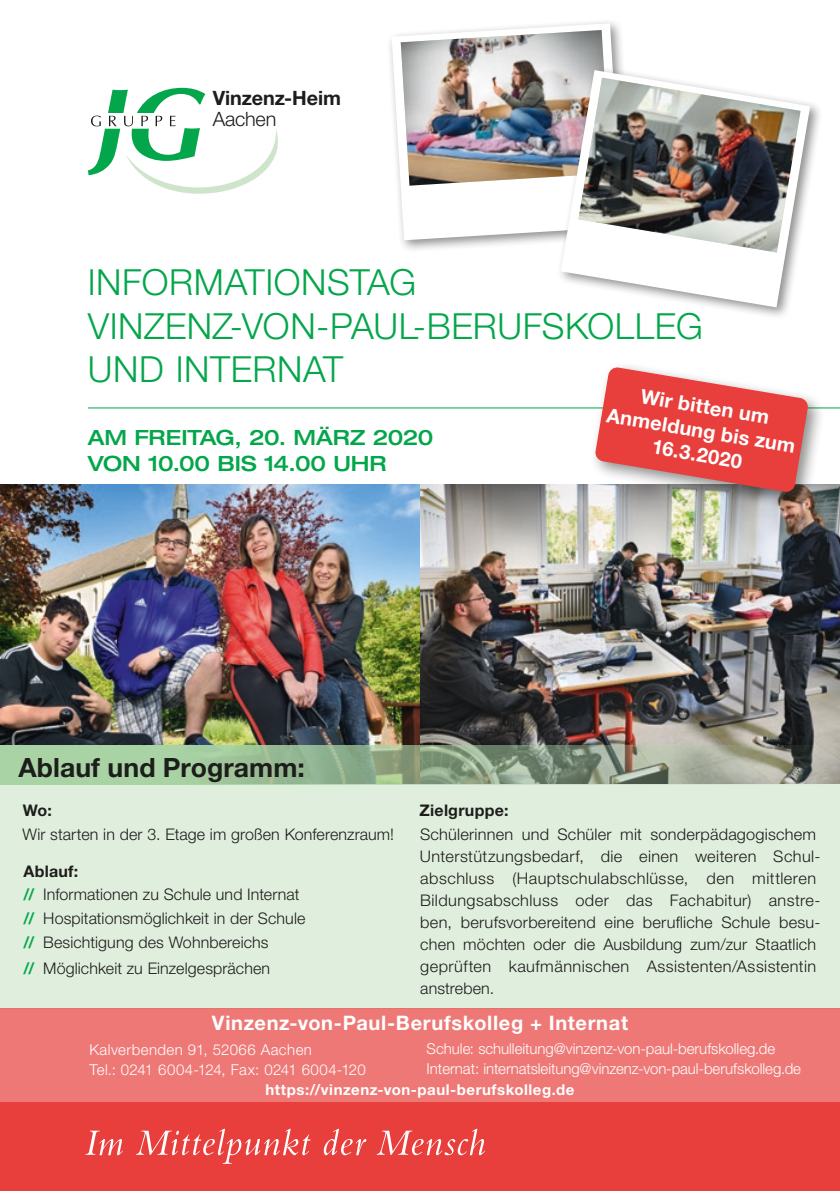
<style>
.page{position:relative;width:840px;height:1191px;background:#fff}
.page>*{position:absolute;margin:0;border:0;box-sizing:border-box;transform-origin:0 0}
.t1{font:300 36px/43.2px "Helvetica Neue LT";letter-spacing:.015em;color:#04a64b}
.t2{font:700 26.6px "Helvetica Neue LT";letter-spacing:.005em;color:#1d1d1b}
.t3{font:500 expanded 21.4px "Helvetica Neue LT";letter-spacing:-.02em;color:#04a64b}
.t4{font:500 expanded 21px "Helvetica Neue LT";color:#04a64b}
.t5{font:700 20px/24px "Helvetica Neue LT";letter-spacing:.035em;color:#fff;text-align:center}
.t6{font:700 19.8px "Helvetica Neue";letter-spacing:-.005em;color:#1d1d1b}
.t7{font:300 19.8px "Helvetica Neue";letter-spacing:-.01em;color:#1d1d1b}
.t8{font:300 16px/22px "Helvetica Neue LT";letter-spacing:.015em;color:#1d1d1b}
.t9{font:700 16px "Helvetica Neue LT";letter-spacing:.015em;color:#1d1d1b}
.t10{font:300 15px/20px "Helvetica Neue LT";color:#fff}
.t11{font:300 15px/20px "Helvetica Neue LT";letter-spacing:.03em;color:#fff}
.t12{font:700 15px "Helvetica Neue LT";letter-spacing:.035em;color:#fff}
.s1{font-size:21.4px}
.s2{font-size:21px}
.s3{font-weight:700}
.s4{font-weight:700;color:#04a64b}
</style>
<div class="page">
<img style="left:420px;top:484px;width:419px;height:260px">
<img style="left:0;top:484px;width:420px;height:260px">
<svg style="left:391px;top:23px;width:228px;height:187px"></svg>
<div style="left:555px;top:65px;width:267px;height:255px;background:#1d1d1b;opacity:.5"></div>
<svg style="left:560px;top:70px;width:249px;height:237px"></svg>
<img style="left:400px;top:30px;width:400px;height:222px">
<img style="left:578px;top:78px;width:222px;height:174px">
<div style="left:0;top:784px;width:839px;height:224px;background:#e0eede"></div>
<svg style="left:0;top:744px;width:839px;height:40px;background:#96ad8f"></svg>
<div style="left:0;top:1102px;width:839px;height:89px;background:#e83f3c"></div>
<div style="left:0;top:1008px;width:839px;height:94px;background:#ee7876"></div>
<svg style="left:85px;top:1128px;width:400px;height:35px"></svg>
<svg style="left:88px;top:88px;width:190px;height:106px"></svg>
<hr style="left:88px;top:407px;width:751px;height:1px;background:#04a64b">
<div style="left:589px;top:361px;width:236px;height:149px;background:#1d1d1b;opacity:.5"></div>
<svg style="left:594px;top:367px;width:214px;height:125px"></svg>
<p class="t6" style="left:212px;top:85px;width:130px">Vinzenz-Heim</p>
<p class="t7" style="left:212px;top:107px;width:65px">Aachen</p>
<h1 class="t1" style="left:88px;top:260px;width:616px">INFORMATIONSTAG<br>VINZENZ-VON-PAUL-BERUFSKOLLEG<br>UND INTERNAT</h1>
<h3 class="t4" style="left:88px;top:424px;width:347px">AM FREITAG, <span class="s1">20</span>. MÄRZ <span class="s1">2020</span></h3>
<h3 class="t3" style="left:88px;top:450px;width:300px"><span class="s2">VON</span> 10.00 <span class="s2">BIS</span> 14.00 <span class="s2">UHR</span></h3>
<h2 class="t2" style="left:18px;top:751px;width:288px">Ablauf und Programm:</h2>
<p class="t5" style="left:613px;top:378px;width:192px;rotate:10deg">Wir bitten um<br>Anmeldung bis zum<br>16.3.2020</p>
<p class="t9" style="left:23px;top:800px;width:31px">Wo:</p>
<p class="t8" style="left:23px;top:823px;width:372px">Wir starten in der 3. Etage im großen Konferenzraum!</p>
<p class="t8" style="left:23px;top:858px;width:283px;line-height:23.8px"><span class="s3">Ablauf:<br></span><span class="s4">//</span> Informationen zu Schule und Internat <span class="s4">//</span> Hospitationsmöglichkeit in der Schule <span class="s4">//</span> Besichtigung des Wohnbereichs</p>
<p class="t8" style="left:23px;top:957px;width:248px"><span class="s4">//</span> Möglichkeit zu Einzelgesprächen</p>
<p class="t9" style="left:419px;top:800px;width:90px">Zielgruppe:</p>
<p class="t8" style="left:419px;top:823px;width:402px">Schülerinnen und Schüler mit sonderpädagogischem Unterstützungsbedarf, die einen weiteren Schul&shy;abschluss (Hauptschulabschlüsse, den mittleren Bildungsabschluss oder das Fachabitur) anstre&shy;ben, berufsvorbereitend eine berufliche Schule besu&shy;chen möchten oder die Ausbildung zum/zur Staatlich geprüften kaufmännischen Assistenten/Assistentin anstreben.</p>
<p class="t5" style="left:212px;top:1010px;width:417px">Vinzenz-von-Paul-Berufskolleg + Internat</p>
<p class="t11" style="left:89px;top:1039px;width:278px">Kalverbenden 91, 52066 Aachen<br>Tel.: 0241 6004-124, Fax: 0241 6004-120</p>
<p class="t10" style="left:426px;top:1038px;width:376px">Schule: schulleitung@vinzenz-von-paul-berufskolleg.de<br>Internat: internatsleitung@vinzenz-von-paul-berufskolleg.de</p>
<p class="t12" style="left:265px;top:1080px;width:310px">https://vinzenz-von-paul-berufskolleg.de</p>
</div>
